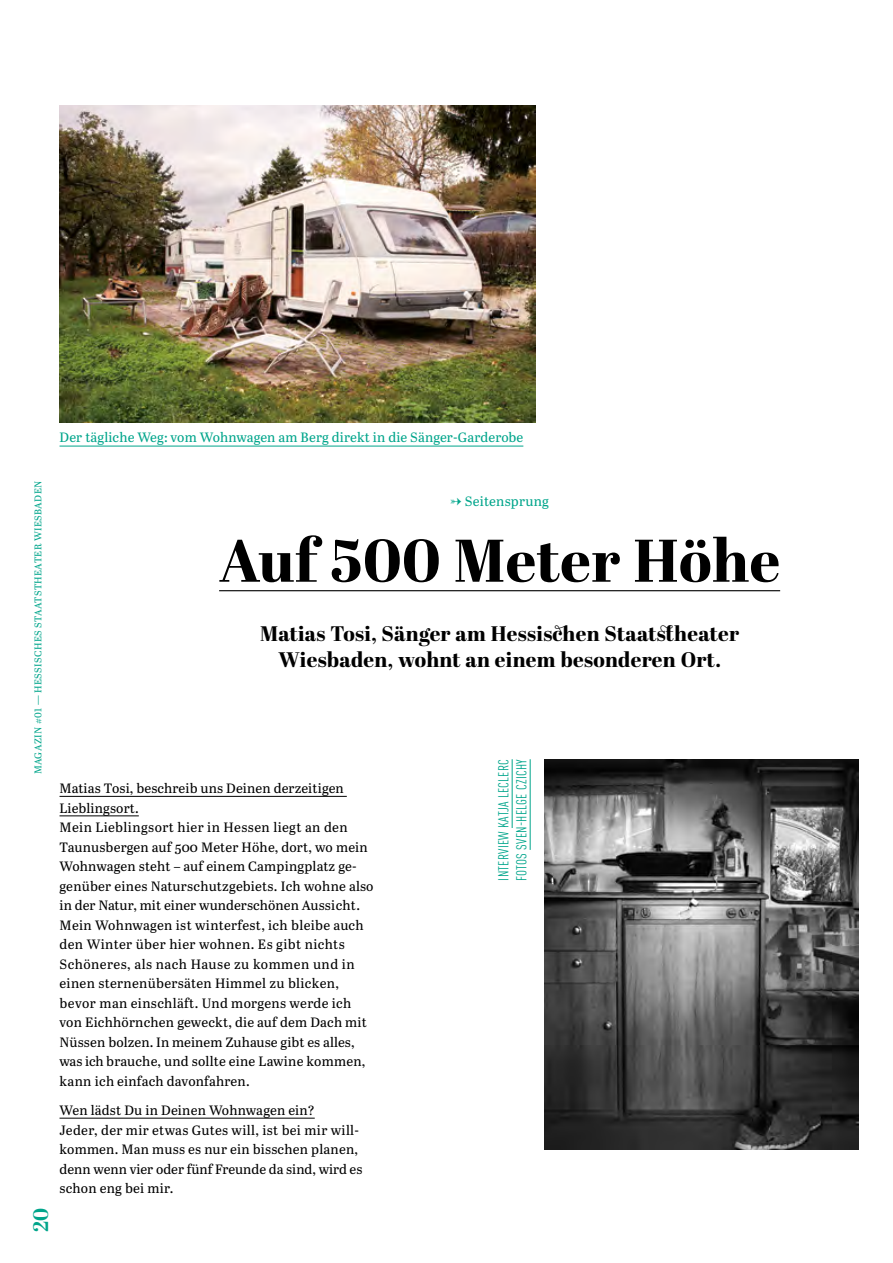
<style>
.page{position:relative;width:893px;height:1263px;background:#fff}
.page>*{position:absolute;margin:0;border:0;box-sizing:border-box;transform-origin:0 0}
.t1{font:800 60px "Abril Display";letter-spacing:.01em;color:#000}
.t2{font:800 21px/25.5px "Abril Display";letter-spacing:.015em;color:#000;text-align:center}
.t3{font:700 21px "Abril Display";color:#00a58b}
.t4{font:condensed 14.25px/18px "DIN Pro";letter-spacing:.02em;color:#00a58b}
.t5{font:13.5px/19.5px "Abril Text";letter-spacing:.015em;color:#000}
.t6{font:13.5px "Abril Text";letter-spacing:.01em;color:#00a58b}
.t7{font:9.75px "Abril Text";letter-spacing:.04em;color:#00a58b}
</style>
<div class="page">
<img style="left:544px;top:759px;width:315px;height:391px">
<hr style="left:60px;top:446px;width:463px;height:1px;background:#00a58b">
<hr style="left:219px;top:590px;width:561px;height:1px;background:#000">
<hr style="left:512px;top:759px;width:1px;height:69px;background:#00a58b">
<hr style="left:530px;top:759px;width:1px;height:91px;background:#00a58b">
<img style="left:60px;top:105px;width:476px;height:318px">
<hr style="left:60px;top:796px;width:287px;height:1px;background:#000">
<hr style="left:60px;top:816px;width:79px;height:1px;background:#000">
<hr style="left:60px;top:1118px;width:255px;height:1px;background:#000">
<p class="t6" style="left:60px;top:428px;width:465px">Der tägliche Weg: vom Wohnwagen am Berg direkt in die Sänger-Garderobe</p>
<p class="t7" style="left:31px;top:774px;width:295px;rotate:-90deg">MAGAZIN #01 — HESSISCHES STAATSTHEATER WIESBADEN</p>
<h2 class="t3" style="left:26px;top:1232px;width:26px;rotate:-90deg">20</h2>
<p class="t6" style="left:450px;top:491px;width:100px">U Seitensprung</p>
<h1 class="t1" style="left:219px;top:519px;width:563px">Auf 500 Meter Höhe</h1>
<h2 class="t2" style="left:260px;top:622px;width:481px">Matias Tosi, Sänger am Hessischen Staatstheater<br>Wiesbaden, wohnt an einem besonderen Ort.</h2>
<p class="t5" style="left:60px;top:778px;width:316px">Matias Tosi, beschreib uns Deinen derzeitigen Lieblingsort.<br>Mein Lieblingsort hier in Hessen liegt an den Taunusbergen auf 500 Meter Höhe, dort, wo mein Wohnwagen steht – auf einem Campingplatz ge&shy;genüber eines Naturschutzgebiets. Ich wohne also in der Natur, mit einer wunderschönen Aussicht.<br>Mein Wohnwagen ist winterfest, ich bleibe auch den Winter über hier wohnen. Es gibt nichts Schöneres, als nach Hause zu kommen und in einen sternenübersäten Himmel zu blicken, bevor man einschläft. Und morgens werde ich von Eichhörnchen geweckt, die auf dem Dach mit Nüssen bolzen. In meinem Zuhause gibt es alles, was ich brauche, und sollte eine Lawine kommen, kann ich einfach davonfahren.</p>
<p class="t5" style="left:60px;top:1100px;width:304px">Wen lädst Du in Deinen Wohnwagen ein?<br>Jeder, der mir etwas Gutes will, ist bei mir will&shy;kommen. Man muss es nur ein bisschen planen, denn wenn vier oder fünf Freunde da sind, wird es schon eng bei mir.</p>
<p class="t4" style="left:493px;top:881px;width:124px;rotate:-90deg">INTERVIEW KATJA LECLERC<br>FOTOS SVEN-HELGE CZICHY</p>
</div>
